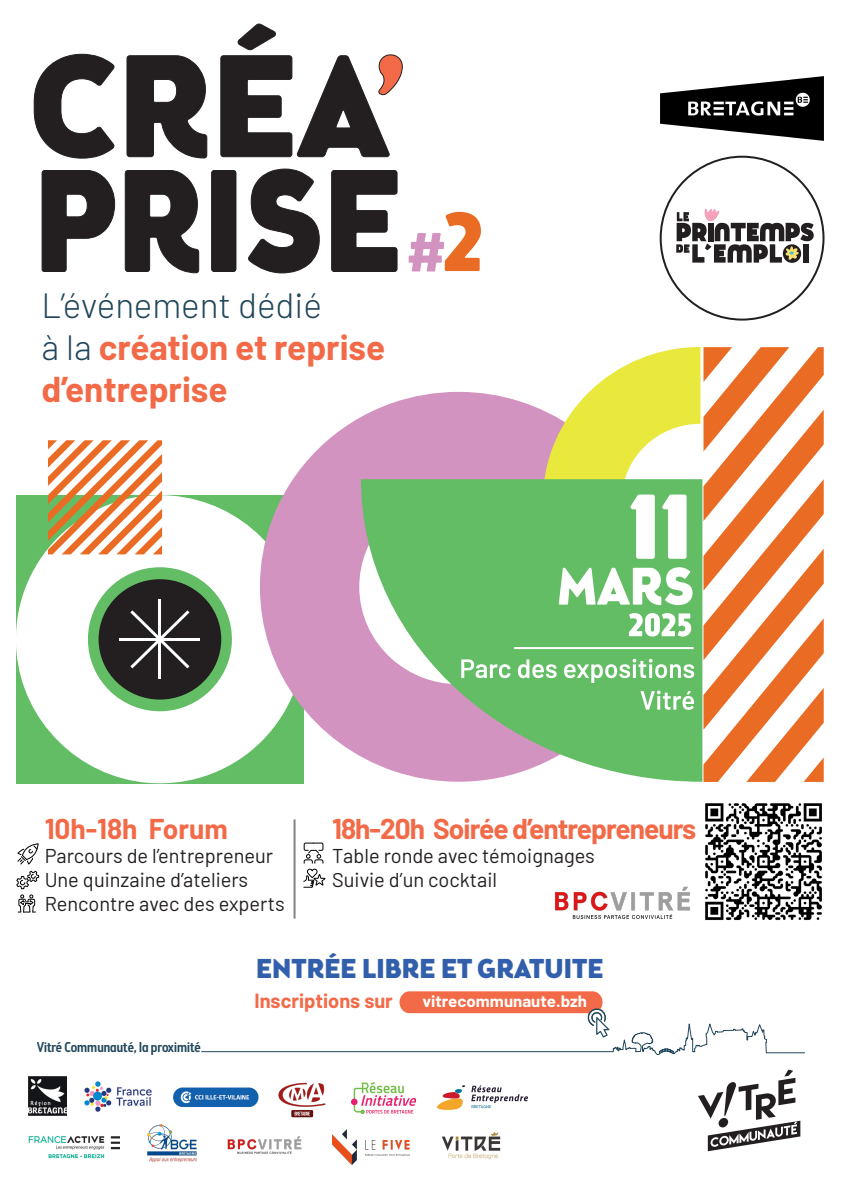
<style>
.page{position:relative;width:842px;height:1191px;background:#fff}
.page>*{position:absolute;margin:0;border:0;box-sizing:border-box;transform-origin:0 0}
.t1{font:143px/114.8px "Brooklyn Samuels W00 No 5 Fat";color:#231f20}
.t2{font:700 35px/42px "Barlow";color:#f26a47}
.t3{font:700 28px "Barlow";letter-spacing:-.035em;color:#f26a47}
.t4{font:700 28px "Barlow";color:#f26a47}
.t5{font:27px "Brooklyn Samuels W00 No 5 Fat";color:#325fac}
.t6{font:20px/24px "Barlow";color:#231f20}
.t7{font:700 20px "Barlow";color:#f26a47}
.t8{font:700 16px "Barlow";color:#fff;scale:1.05 1}
.t9{font:14.2px "Brooklyn Samuels W00 No 4 Md";color:#20475c}
.s1{color:#f26a47}
.s2{font-weight:300;color:#21465b}
</style>
<div class="page">
<svg style="left:33px;top:53px;width:82px;height:106px"></svg>
<svg style="left:126px;top:55px;width:82px;height:104px"></svg>
<svg style="left:220px;top:23px;width:183px;height:135px"></svg>
<svg style="left:41px;top:170px;width:75px;height:102px"></svg>
<svg style="left:124px;top:170px;width:76px;height:104px"></svg>
<svg style="left:211px;top:170px;width:26px;height:102px"></svg>
<svg style="left:248px;top:168px;width:72px;height:106px"></svg>
<svg style="left:331px;top:170px;width:67px;height:102px"></svg>
<svg style="left:698px;top:1069px;width:102px;height:82px"></svg>
<div style="left:399px;top:991px;width:203px;height:22px;background:#f26a47;border-radius:10px"></div>
<svg style="left:201px;top:1007px;width:604px;height:48px"></svg>
<img style="left:555px;top:886px;width:135px;height:33px">
<img style="left:660px;top:77px;width:164px;height:64px">
<hr style="left:294px;top:819px;width:2px;height:99px;background:#808285">
<svg style="left:16px;top:843px;width:23px;height:69px"></svg>
<svg style="left:303px;top:842px;width:22px;height:46px"></svg>
<svg style="left:409px;top:212px;width:72px;height:59px"></svg>
<svg style="left:16px;top:491px;width:288px;height:293px"></svg>
<svg style="left:48px;top:440px;width:114px;height:114px"></svg>
<svg style="left:260px;top:392px;width:258px;height:389px;fill:#d393c1"></svg>
<div style="left:99px;top:579px;width:122px;height:120px;background:#231f20;border-radius:50%"></div>
<hr style="left:158px;top:600px;width:3px;height:79px;background:#fff">
<hr style="left:120px;top:638px;width:80px;height:3px;background:#fff">
<svg style="left:130px;top:610px;width:59px;height:58px"></svg>
<svg style="left:361px;top:479px;width:157px;height:302px;background:#95b690"></svg>
<svg style="left:461px;top:659px;width:49px;height:19px"></svg>
<hr style="left:514px;top:647px;width:180px;height:2px;background:#fff">
<svg style="left:518px;top:347px;width:306px;height:435px"></svg>
<svg style="left:676px;top:209px;width:138px;height:54px"></svg>
<img style="left:705px;top:803px;width:117px;height:117px">
<img style="left:173px;top:1087px;width:86px;height:20px">
<img style="left:28px;top:1076px;width:38px;height:39px">
<img style="left:278px;top:1082px;width:48px;height:36px">
<img style="left:28px;top:1136px;width:91px;height:23px">
<img style="left:227px;top:1136px;width:75px;height:18px">
<img style="left:84px;top:1081px;width:68px;height:31px">
<img style="left:147px;top:1124px;width:50px;height:38px">
<img style="left:436px;top:1085px;width:92px;height:24px">
<img style="left:352px;top:1082px;width:63px;height:31px">
<img style="left:333px;top:1129px;width:77px;height:35px">
<img style="left:442px;top:1132px;width:59px;height:28px">
<h1 class="t1" style="left:29px;top:63px;width:377px">CRÉA<span class="s1">’<br></span>PRISE</h1>
<h2 class="t2" style="left:41px;top:281px;width:345px"><span class="s2">L’événement dédié<br>à la</span> création et reprise d’entreprise</h2>
<h3 class="t4" style="left:45px;top:808px;width:185px">10h-18h Forum</h3>
<p class="t6" style="left:45px;top:842px;width:241px">Parcours de l’entrepreneur<br>Une quinzaine d’ateliers<br>Rencontre avec des experts</p>
<h3 class="t3" style="left:332px;top:808px;width:366px">18h-20h Soirée d’entrepreneurs</h3>
<p class="t6" style="left:332px;top:842px;width:264px">Table ronde avec témoignages<br>Suivie d’un cocktail</p>
<h3 class="t5" style="left:256px;top:953px;width:349px">ENTRÉE LIBRE ET GRATUITE</h3>
<p class="t9" style="left:37px;top:1038px;width:165px">Vitré Communauté, la proximité</p>
<p class="t7" style="left:254px;top:986px;width:140px">Inscriptions sur</p>
<p class="t8" style="left:422px;top:989px;width:158px">vitrecommunaute.bzh</p>
</div>
